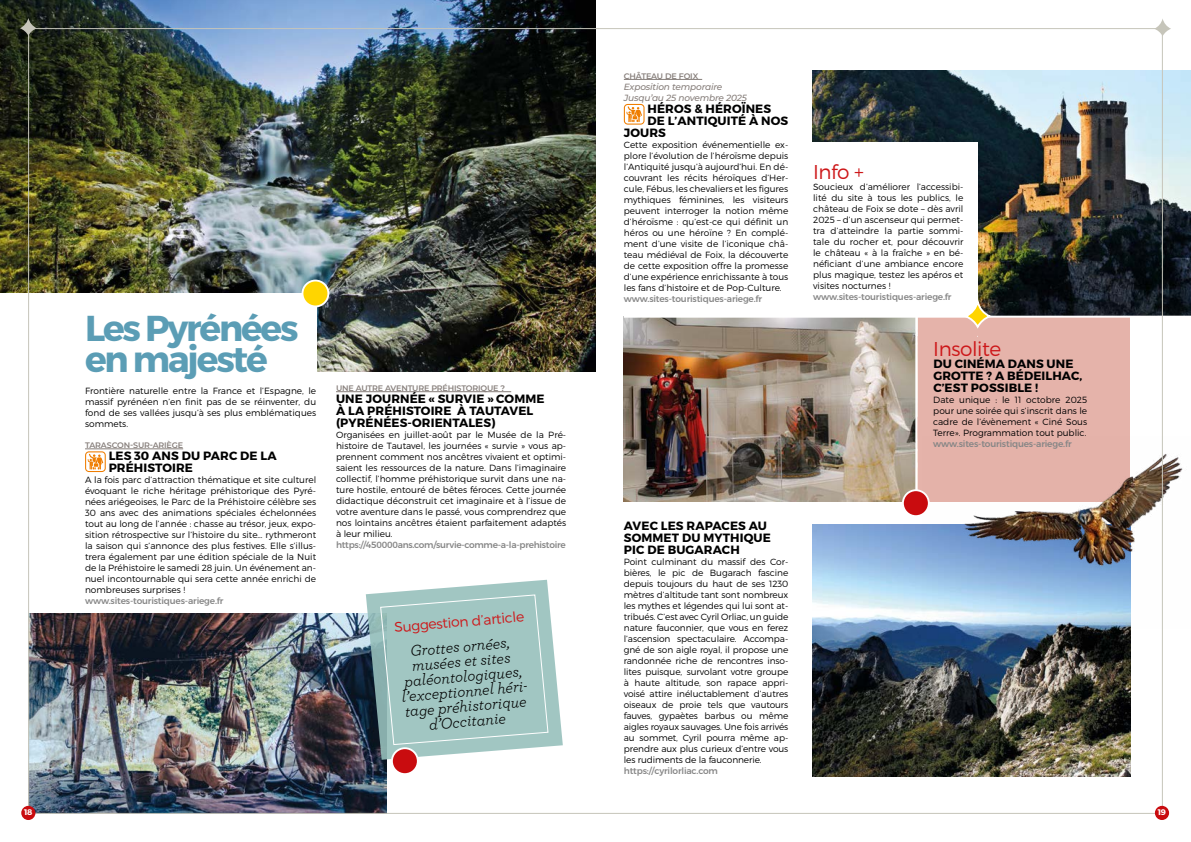
<style>
.page{position:relative;width:1191px;height:842px;background:#fff}
.page>*{position:absolute;margin:0;border:0;box-sizing:border-box;transform-origin:0 0}
.t1{font:700 36px/31px "Montserrat";letter-spacing:-.06em;color:#5b9db5}
.t2{font:300 20px "Montserrat";letter-spacing:-.02em;color:#cd1719}
.t3{font:italic 16px/15px "Archer";color:#000;text-align:center}
.t4{font:300 14px "Montserrat";color:#cd1719}
.t5{font:700 12px/12px "Montserrat";letter-spacing:.01em;color:#000}
.t6{font:300 9px/11px "Montserrat";color:#000;text-align:justify}
.t7{font:500 9px "Montserrat";letter-spacing:-.02em;color:#878787}
.t8{font:italic 500 9px/11px "Montserrat";letter-spacing:-.02em;color:#867e7a}
.t9{font:700 8.2px "Montserrat";color:#fff}
.t10{font:600 8px "Montserrat";letter-spacing:-.02em;color:#867e7a}
</style>
<div class="page">
<hr style="left:624px;top:79px;width:78px;height:1px;background:#867e7a">
<svg style="left:624px;top:104px;width:20px;height:21px"></svg>
<img style="left:0;top:0;width:595px;height:371px">
<div style="left:0;top:293px;width:316px;height:124px;background:#fff"></div>
<hr style="left:85px;top:449px;width:98px;height:1px;background:#867e7a">
<svg style="left:85px;top:451px;width:21px;height:21px"></svg>
<hr style="left:336px;top:391px;width:175px;height:1px;background:#867e7a">
<img style="left:30px;top:614px;width:356px;height:198px">
<img style="left:812px;top:71px;width:379px;height:245px">
<img style="left:624px;top:318px;width:291px;height:184px">
<img style="left:813px;top:524px;width:317px;height:253px">
<div style="left:301px;top:280px;width:28px;height:27px;background:#ffd500;border:2px solid #fff;border-radius:50%"></div>
<svg style="left:366px;top:580px;width:197px;height:180px;background:#a7c6c4"></svg>
<div style="left:799px;top:142px;width:178px;height:175px;background:#fff"></div>
<div style="left:391px;top:747px;width:28px;height:28px;background:#c90c0f;border:2px solid #fff;border-radius:50%"></div>
<div style="left:917px;top:318px;width:213px;height:184px;background:#e5b3aa"></div>
<svg style="left:960px;top:299px;width:34px;height:30px"></svg>
<div style="left:902px;top:489px;width:27px;height:28px;background:#c90c0f;border:2px solid #fff;border-radius:50%"></div>
<img style="left:922px;top:437px;width:261px;height:191px">
<svg style="left:1156px;top:19px;width:15px;height:17px"></svg>
<svg style="left:20px;top:18px;width:17px;height:18px"></svg>
<div style="left:1154px;top:806px;width:15px;height:14px;background:#c90c0f;border-radius:50%"></div>
<div style="left:21px;top:806px;width:14px;height:14px;background:#c90c0f;border-radius:50%"></div>
<h1 class="t1" style="left:85px;top:313px;width:215px">Les Pyrénées en majesté</h1>
<p class="t6" style="left:85px;top:385px;width:233px">Frontière naturelle entre la France et l’Espagne, le massif pyrénéen n’en finit pas de se réinventer, du fond de ses vallées jusqu’à ses plus emblématiques sommets.</p>
<p class="t10" style="left:85px;top:439px;width:100px">TARASCON-SUR-ARIÈGE</p>
<h3 class="t5" style="left:109px;top:450px;width:169px">LES 30 ANS DU PARC DE LA<br>PRÉHISTOIRE</h3>
<p class="t6" style="left:85px;top:474px;width:233px">A la fois parc d’attraction thématique et site culturel évoquant le riche héritage préhistorique des Pyré&shy;nées ariégeoises, le Parc de la Préhistoire célèbre ses 30 ans avec des animations spéciales échelonnées tout au long de l’année : chasse au trésor, jeux, expo&shy;sition rétrospective sur l’histoire du site… rythmeront la saison qui s’annonce des plus festives. Elle s’illus&shy;trera également par une édition spéciale de la Nuit de la Préhistoire le samedi 28 juin. Un événement an&shy;nuel incontournable qui sera cette année enrichi de nombreuses surprises !</p>
<p class="t7" style="left:85px;top:594px;width:140px">www.sites-touristiques-ariege.fr</p>
<p class="t10" style="left:336px;top:382px;width:171px">UNE AUTRE AVENTURE PRÉHISTORIQUE ?</p>
<h3 class="t5" style="left:336px;top:393px;width:210px">UNE JOURNÉE « SURVIE » COMME<br>À LA PRÉHISTOIRE À TAUTAVEL (PYRÉNÉES-ORIENTALES)</h3>
<p class="t6" style="left:336px;top:429px;width:232px">Organisées en juillet-août par le Musée de la Pré&shy;histoire de Tautavel, les journées « survie » vous ap&shy;prennent comment nos ancêtres vivaient et optimi&shy;saient les ressources de la nature. Dans l’imaginaire collectif, l’homme préhistorique survit dans une na&shy;ture hostile, entouré de bêtes féroces. Cette journée didactique déconstruit cet imaginaire et à l’issue de votre aventure dans le passé, vous comprendrez que nos lointains ancêtres étaient parfaitement adaptés à leur milieu.</p>
<p class="t7" style="left:336px;top:537px;width:231px">https://450000ans.com/survie-comme-a-la-prehistoire</p>
<h3 class="t4" style="left:393px;top:619px;width:132px;rotate:-5deg">Suggestion d’article</h3>
<h3 class="t3" style="left:397px;top:643px;width:127px;rotate:-5deg">Grottes ornées, musées et sites paléontologiques, l’exceptionnel héri&shy;tage préhistorique d’Occitanie</h3>
<p class="t10" style="left:624px;top:70px;width:76px">CHÂTEAU DE FOIX</p>
<p class="t8" style="left:624px;top:81px;width:125px">Exposition temporaire<br>Jusqu’au 25 novembre 2025</p>
<h3 class="t5" style="left:647px;top:103px;width:125px">HÉROS &amp; HÉROÏNES</h3>
<h3 class="t5" style="left:647px;top:115px;width:142px">DE L’ANTIQUITÉ À NOS</h3>
<h3 class="t5" style="left:624px;top:127px;width:44px">JOURS</h3>
<p class="t6" style="left:624px;top:139px;width:166px">Cette exposition événementielle ex&shy;plore l’évolution de l’héroïsme depuis l’Antiquité jusqu’à aujourd’hui. En dé&shy;couvrant les récits héroïques d’Her&shy;cule, Fébus, les chevaliers et les figures mythiques féminines, les visiteurs peuvent interroger la notion même d’héroïsme : qu’est-ce qui définit un héros ou une héroïne ? En complé&shy;ment d’une visite de l’iconique châ&shy;teau médiéval de Foix, la découverte de cette exposition offre la promesse d’une expérience enrichissante à tous les fans d’histoire et de Pop-Culture.</p>
<p class="t7" style="left:624px;top:291px;width:140px">www.sites-touristiques-ariege.fr</p>
<h2 class="t2" style="left:813px;top:159px;width:52px">Info +</h2>
<p class="t6" style="left:813px;top:181px;width:152px">Soucieux d’améliorer l’accessibi&shy;lité du site à tous les publics, le château de Foix se dote – dès avril 2025 – d’un ascenseur qui permet&shy;tra d’atteindre la partie sommi&shy;tale du rocher et, pour découvrir le château « à la fraîche » en bé&shy;néficiant d’une ambiance encore plus magique, testez les apéros et visites nocturnes !</p>
<p class="t7" style="left:813px;top:289px;width:140px">www.sites-touristiques-ariege.fr</p>
<h2 class="t2" style="left:933px;top:336px;width:69px">Insolite</h2>
<h3 class="t5" style="left:933px;top:358px;width:150px">DU CINÉMA DANS UNE<br>GROTTE ? A BÉDEILHAC,<br>C’EST POSSIBLE !</h3>
<p class="t6" style="left:933px;top:394px;width:155px">Date unique : le 11 octobre 2025 pour une soirée qui s’inscrit dans le cadre de l’évènement « Ciné Sous Terre». Programmation tout public.</p>
<p class="t7" style="left:933px;top:436px;width:140px">www.sites-touristiques-ariege.fr</p>
<h3 class="t5" style="left:624px;top:520px;width:148px">AVEC LES RAPACES AU<br>SOMMET DU MYTHIQUE<br>PIC DE BUGARACH</h3>
<p class="t6" style="left:624px;top:557px;width:166px">Point culminant du massif des Cor&shy;bières, le pic de Bugarach fascine depuis toujours du haut de ses 1230 mètres d’altitude tant sont nombreux les mythes et légendes qui lui sont at&shy;tribués. C’est avec Cyril Orliac, un guide nature fauconnier, que vous en ferez l’ascension spectaculaire. Accompa&shy;gné de son aigle royal, il propose une randonnée riche de rencontres inso&shy;lites puisque, survolant votre groupe à haute altitude, son rapace appri&shy;voisé attire inéluctablement d’autres oiseaux de proie tels que vautours fauves, gypaètes barbus ou même aigles royaux sauvages. Une fois arrivés au sommet, Cyril pourra même ap&shy;prendre aux plus curieux d’entre vous les rudiments de la fauconnerie.</p>
<p class="t7" style="left:624px;top:764px;width:96px">https://cyrilorliac.com</p>
<p class="t9" style="left:24px;top:807px;width:10px">18</p>
<p class="t9" style="left:1157px;top:807px;width:10px">19</p>
</div>
